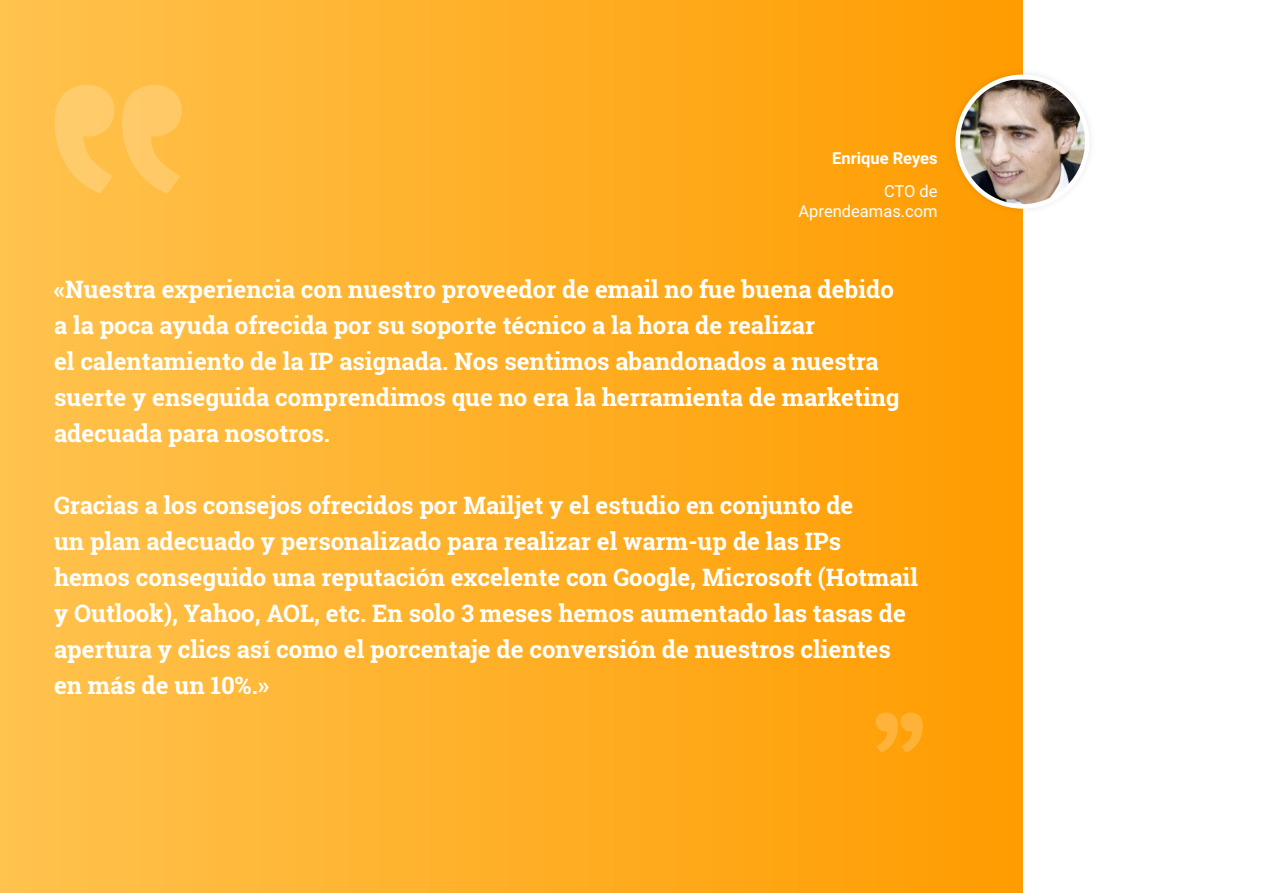
<style>
.page{position:relative;width:1263px;height:893px;background:#fff}
.page>*{position:absolute;margin:0;border:0;box-sizing:border-box;transform-origin:0 0}
.t1{font:700 24px/36px "Roboto Slab";color:#fff}
.t2{font:16.5px/19.8px "Roboto";color:#fff;text-align:right}
.t3{font:700 16.5px "Roboto";color:#fff}
</style>
<div class="page">
<div style="left:0;top:0;width:1022px;height:893px;background:linear-gradient(to right,#ffc34e,#ff9c00)"></div>
<div style="left:948px;top:67px;width:149px;height:150px;background:#000;opacity:.1"></div>
<img style="left:958px;top:80px;width:129px;height:126px">
<div style="left:955px;top:75px;width:134px;height:134px;border:4px solid #fff;border-radius:50%"></div>
<svg style="left:122px;top:85px;width:60px;height:109px;background:#ffc459"></svg>
<svg style="left:55px;top:85px;width:59px;height:109px;background:#ffc75e"></svg>
<svg style="left:876px;top:712px;width:47px;height:41px;background:#ffab25"></svg>
<p class="t3" style="left:832px;top:146px;width:107px">Enrique Reyes</p>
<p class="t2" style="left:798px;top:181px;width:141px">CTO de<br>Aprendeamas.com</p>
<p class="t1" style="left:54px;top:271px;width:847px">«Nuestra experiencia con nuestro proveedor de email no fue buena debido a la poca ayuda ofrecida por su soporte técnico a la hora de realizar<br>el calentamiento de la IP asignada. Nos sentimos abandonados a nuestra suerte y enseguida comprendimos que no era la herramienta de marketing adecuada para nosotros.</p>
<p class="t1" style="left:54px;top:487px;width:865px">Gracias a los consejos ofrecidos por Mailjet y el estudio en conjunto de<br>un plan adecuado y personalizado para realizar el warm-up de las IPs hemos conseguido una reputación excelente con Google, Microsoft (Hotmail y Outlook), Yahoo, AOL, etc. En solo 3 meses hemos aumentado las tasas de apertura y clics así como el porcentaje de conversión de nuestros clientes en más de un 10%.»</p>
</div>
